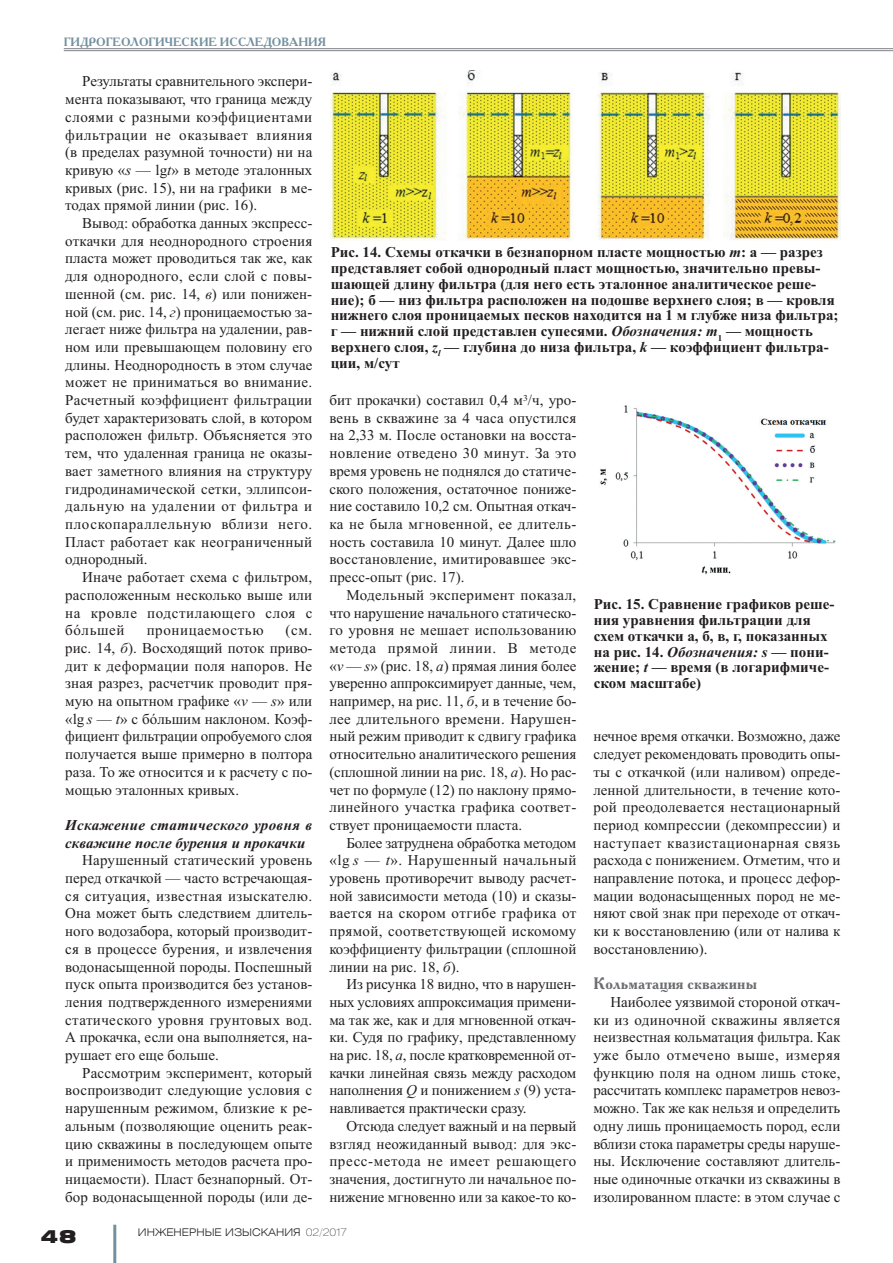
<style>
.page{position:relative;width:893px;height:1263px;background:#fff}
.page>*{position:absolute;margin:0;border:0;box-sizing:border-box;transform-origin:0 0}
.t1{font:900 18px "Helios Ext";color:#231f20}
.t2{font:700 16.5px "Academy C";letter-spacing:.005em;color:#6c6d70}
.t3{font:15px/17.7px "Times New Roman";color:#231f20;text-align:justify}
.t4{font:700 15px/15.8px "Times New Roman";color:#231f20}
.t5{font:italic 700 15px/17.7px "Times New Roman";color:#231f20}
.t6{font:15px "Times New Roman";letter-spacing:.04em;color:#231f20}
.t7{font:700 12px "Academy C";color:#73909f}
.t8{font:300 10.5px "Helios Ext";color:#231f20}
.s1{font-style:italic}
.s2{font-weight:100}
</style>
<div class="page">
<hr style="left:64px;top:48px;width:829px;height:1px;background:#808285">
<hr style="left:64px;top:50px;width:829px;height:1px;background:#808285">
<hr style="left:113px;top:1225px;width:3px;height:38px;background:#73909f">
<img style="left:331px;top:70px;width:509px;height:170px">
<img style="left:600px;top:405px;width:236px;height:170px">
<p class="t7" style="left:64px;top:35px;width:264px">ГИДРОГЕОЛОГИЧЕСКИЕ ИССЛЕДОВАНИЯ</p>
<p class="t3" style="left:65px;top:74px;width:249px;text-indent:17px">Результаты сравнительного экспери&shy;мента показывают, что граница между слоями с разными коэффициентами фильтрации не оказывает влияния (в пределах разумной точности) ни на кривую «<span class="s1">s</span> — lg<span class="s1">t</span>» в методе эталонных кривых (рис. 15), ни на графики в ме&shy;тодах прямой линии (рис. 16).</p>
<p class="t3" style="left:65px;top:216px;width:249px;text-indent:17px">Вывод: обработка данных экспресс&shy;откачки для неоднородного строения пласта может проводиться так же, как для однородного, если слой с повы&shy;шенной (см. рис. 14, <span class="s1">в</span>) или понижен&shy;ной (см. рис. 14, <span class="s1">г</span>) проницаемостью за&shy;легает ниже фильтра на удалении, рав&shy;ном или превышающем половину его длины. Неоднородность в этом случае может не приниматься во внимание.<br>Расчетный коэффициент фильтрации будет характеризовать слой, в котором расположен фильтр. Объясняется это тем, что удаленная граница не оказы&shy;вает заметного влияния на структуру гидродинамической сетки, эллипсои&shy;дальную на удалении от фильтра и плоскопараллельную вблизи него.<br>Пласт работает как неограниченный однородный.</p>
<p class="t3" style="left:65px;top:570px;width:249px;text-indent:17px">Иначе работает схема с фильтром, расположенным несколько выше или на кровле подстилающего слоя с бóльшей</p>
<p class="t4" style="left:331px;top:244px;width:509px">Рис. 14. Схемы откачки в безнапорном пласте мощностью <span class="s1">m</span>: а — разрез представляет собой однородный пласт мощностью, значительно превы&shy;шающей длину фильтра (для него есть эталонное аналитическое реше&shy;ние); б — низ фильтра расположен на подошве верхнего слоя; в — кровля нижнего слоя проницаемых песков находится на 1 м глубже низа фильтра; г — нижний слой представлен супесями. <span class="s1">Обозначения: m</span><sub>1</sub> — мощность верхнего слоя, <span class="s1">z</span><sub>l</sub> — глубина до низа фильтра, <span class="s1">k</span> — коэффициент фильтра&shy;ции, м/сут</p>
<p class="t3" style="left:329px;top:393px;width:249px">бит прокачки) составил 0,4 м<sup>3</sup>/ч, уро&shy;вень в скважине за 4 часа опустился на 2,33 м. После остановки на восста&shy;новление отведено 30 минут. За это время уровень не поднялся до статиче&shy;ского положения, остаточное пониже&shy;ние составило 10,2 см. Опытная откач&shy;ка не была мгновенной, ее длитель&shy;ность составила 10 минут. Далее шло восстановление, имитировавшее экс&shy;пресс-опыт (рис. 17).</p>
<p class="t3" style="left:329px;top:587px;width:249px;text-indent:17px">Модельный эксперимент показал, что нарушение начального статическо&shy;го уровня не мешает использованию метода прямой линии. В методе «<span class="s1">v</span> — <span class="s1">s</span>» (рис. 18, <span class="s1">а</span>) прямая линия более уверенно аппроксимирует данные, чем, например, на рис. 11, <span class="s1">б</span>, и в течение бо&shy;лее длительного времени. Нарушен&shy;ный режим приводит к сдвигу графика относительно аналитического решения (сплошной линии на рис. 18, <span class="s1">а</span>). Но рас&shy;чет по формуле (12) по наклону прямо&shy;линейного участка графика соответ&shy;ствует проницаемости пласта.</p>
<p class="t3" style="left:329px;top:835px;width:249px;text-indent:17px">Более затруднена обработка методом «lg <span class="s1">s</span> — <span class="s1">t</span>». Нарушенный начальный уровень противоречит выводу расчет&shy;ной зависимости метода (10) и сказы&shy;вается на скором отгибе графика от прямой, соответствующей искомому коэффициенту фильтрации (сплошной линии на рис. 18, <span class="s1">б</span>).</p>
<p class="t3" style="left:329px;top:977px;width:249px;text-indent:17px">Из рисунка 18 видно, что в нарушен&shy;ных условиях аппроксимация примени&shy;ма так же, как и для мгновенной откач&shy;ки. Судя по графику, представленному на рис. 18, <span class="s1">а</span>, после кратковременной от&shy;качки линейная связь между расходом наполнения <span class="s1">Q</span> и понижением <span class="s1">s</span> (9) уста&shy;навливается практически сразу.</p>
<p class="t3" style="left:329px;top:1118px;width:249px;text-indent:17px">Отсюда следует важный и на первый взгляд неожиданный вывод: для экс&shy;пресс-метода не имеет решающего значения, достигнуто ли начальное по&shy;нижение мгновенно или за какое-то ко-</p>
<p class="t4" style="left:594px;top:596px;width:242px">Рис. 15. Сравнение графиков реше&shy;ния уравнения фильтрации для схем откачки а, б, в, г, показанных на рис. 14. <span class="s1">Обозначения: s</span> — пони&shy;жение; <span class="s1">t</span> — время (в логарифмиче&shy;ском масштабе)</p>
<p class="t3" style="left:65px;top:623px;width:249px;text-indent:220px">(см. рис. 14, <span class="s1">б</span>). Восходящий поток приво&shy;дит к деформации поля напоров. Не зная разрез, расчетчик проводит пря&shy;мую на опытном графике «<span class="s1">v</span> — <span class="s1">s</span>» или «lg <span class="s1">s</span> — <span class="s1">t</span>» с бóльшим наклоном. Коэф&shy;фициент фильтрации опробуемого слоя получается выше примерно в полтора раза. То же относится и к расчету с по&shy;мощью эталонных кривых.</p>
<p class="t5" style="left:65px;top:816px;width:249px">Искажение статического уровня в скважине после бурения и прокачки</p>
<p class="t3" style="left:65px;top:853px;width:249px;text-indent:17px">Нарушенный статический уровень перед откачкой — часто встречающая&shy;ся ситуация, известная изыскателю.<br>Она может быть следствием длитель&shy;ного водозабора, который производит&shy;ся в процессе бурения, и извлечения водонасыщенной породы. Поспешный пуск опыта производится без установ&shy;ления подтвержденного измерениями статического уровня грунтовых вод.<br>А прокачка, если она выполняется, на&shy;рушает его еще больше.</p>
<p class="t3" style="left:65px;top:1065px;width:249px;text-indent:17px">Рассмотрим эксперимент, который воспроизводит следующие условия с нарушенным режимом, близкие к ре&shy;альным (позволяющие оценить реак&shy;цию скважины в последующем опыте и применимость методов расчета про&shy;ницаемости). Пласт безнапорный. От&shy;бор водонасыщенной породы (или де-</p>
<p class="t6" style="left:147px;top:625px;width:118px">проницаемостью</p>
<p class="t3" style="left:593px;top:729px;width:249px">нечное время откачки. Возможно, даже следует рекомендовать проводить опы&shy;ты с откачкой (или наливом) опреде&shy;ленной длительности, в течение кото&shy;рой преодолевается нестационарный период компрессии (декомпрессии) и наступает квазистационарная связь расхода с понижением. Отметим, что и направление потока, и процесс дефор&shy;мации водонасыщенных пород не ме&shy;няют свой знак при переходе от откач&shy;ки к восстановлению (или от налива к восстановлению).</p>
<p class="t2" style="left:593px;top:974px;width:165px">Кольматация скважины</p>
<p class="t3" style="left:593px;top:994px;width:249px;text-indent:17px">Наиболее уязвимой стороной откач&shy;ки из одиночной скважины является неизвестная кольматация фильтра. Как уже было отмечено выше, измеряя функцию поля на одном лишь стоке, рассчитать комплекс параметров невоз&shy;можно. Так же как нельзя и определить одну лишь проницаемость пород, если вблизи стока параметры среды наруше&shy;ны. Исключение составляют длитель&shy;ные одиночные откачки из скважины в изолированном пласте: в этом случае с</p>
<p class="t1" style="left:41px;top:1229px;width:37px">48</p>
<p class="t8" style="left:138px;top:1228px;width:211px">ИНЖЕНЕРНЫЕ ИЗЫСКАНИЯ <span class="s2">02/2017</span></p>
</div>
